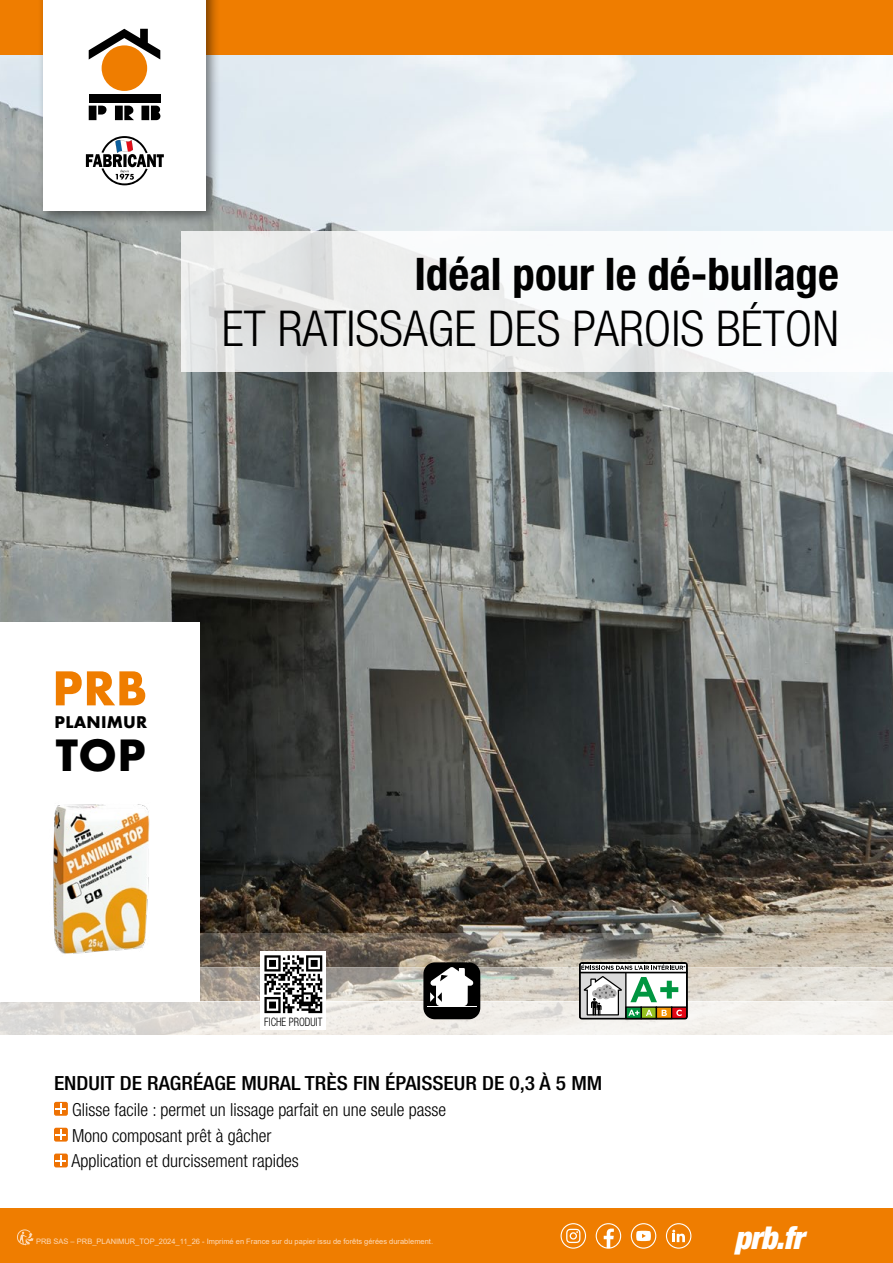
<style>
.page{position:relative;width:893px;height:1263px;background:#fff}
.page>*{position:absolute;margin:0;border:0;box-sizing:border-box;transform-origin:0 0}
.t1{font:700 51px "Futura PT";color:#ef7d00}
.t2{font:300 condensed 49.5px "Helvetica Neue LT Std";color:#000}
.t3{font:700 47.25px "Futura PT";color:#000}
.t4{font:700 condensed 45px "Helvetica Neue LT Std";color:#000}
.t5{font:italic 900 condensed 31.5px "Helvetica Neue LT Std";color:#fff}
.t6{font:500 condensed 19.5px "Helvetica Neue LT Std";color:#000;scale:1.1 1}
.t7{font:300 condensed 18px/25.8px "Helvetica Neue LT Std";color:#000}
.t8{font:700 17.7px "Futura PT";letter-spacing:.01em;color:#000}
.t9{font:300 condensed 11.7px "Helvetica Neue LT Std";color:#000;scale:.9 1}
.t10{font:7.5px "Arial";color:#fddbba}
</style>
<div class="page">
<img style="left:0;top:54px;width:893px;height:879px">
<svg style="left:0;top:1001px;width:893px;height:34px;fill:#f1ede8"></svg>
<svg style="left:200px;top:967px;width:693px;height:34px"></svg>
<svg style="left:200px;top:933px;width:693px;height:34px"></svg>
<div style="left:0;top:1209px;width:893px;height:54px;background:#ef7d00"></div>
<svg style="left:631px;top:1223px;width:25px;height:26px"></svg>
<svg style="left:666px;top:1223px;width:25px;height:26px"></svg>
<svg style="left:561px;top:1223px;width:25px;height:26px"></svg>
<svg style="left:596px;top:1223px;width:25px;height:26px"></svg>
<div style="left:0;top:621px;width:200px;height:380px;background:#fff"></div>
<svg style="left:17px;top:1229px;width:17px;height:16px"></svg>
<div style="left:0;top:0;width:893px;height:54px;background:#ef7d00"></div>
<div style="left:37px;top:0;width:183px;height:225px;background:#000;opacity:.5"></div>
<div style="left:43px;top:0;width:163px;height:210px;background:#fff"></div>
<div style="left:102px;top:45px;width:45px;height:46px;background:#ef7d00;border-radius:50%"></div>
<div style="left:89px;top:94px;width:71px;height:8px;background:#000"></div>
<svg style="left:89px;top:29px;width:71px;height:31px"></svg>
<div style="left:89px;top:106px;width:7px;height:14px;background:#000"></div>
<svg style="left:98px;top:106px;width:9px;height:9px"></svg>
<div style="left:115px;top:106px;width:8px;height:14px;background:#000"></div>
<div style="left:141px;top:106px;width:8px;height:14px;background:#000"></div>
<svg style="left:124px;top:106px;width:10px;height:14px"></svg>
<svg style="left:151px;top:106px;width:9px;height:14px"></svg>
<svg style="left:181px;top:232px;width:712px;height:140px"></svg>
<div style="left:54px;top:1102px;width:14px;height:14px;background:#ee7203;border-radius:2px"></div>
<svg style="left:56px;top:1103px;width:10px;height:11px"></svg>
<div style="left:54px;top:1128px;width:14px;height:13px;background:#ee7203;border-radius:2px"></div>
<svg style="left:56px;top:1129px;width:10px;height:11px"></svg>
<div style="left:54px;top:1153px;width:14px;height:14px;background:#ee7203;border-radius:2px"></div>
<svg style="left:56px;top:1155px;width:10px;height:11px"></svg>
<div style="left:261px;top:951px;width:65px;height:79px;background:#fff"></div>
<svg style="left:264px;top:955px;width:58px;height:58px"></svg>
<img style="left:53px;top:804px;width:97px;height:150px">
<div style="left:423px;top:962px;width:57px;height:57px;background:#000;border-radius:11px"></div>
<hr style="left:427px;top:1006px;width:49px;height:1px;background:#fff">
<svg style="left:430px;top:967px;width:43px;height:39px"></svg>
<svg style="left:579px;top:962px;width:108px;height:57px"></svg>
<svg style="left:86px;top:136px;width:78px;height:49px"></svg>
<h3 class="t4" style="left:414px;top:247px;width:426px">Idéal pour le dé-bullage</h3>
<h2 class="t2" style="left:222px;top:300px;width:619px">ET RATISSAGE DES PAROIS BÉTON</h2>
<h1 class="t1" style="left:52px;top:655px;width:97px">PRB</h1>
<p class="t8" style="left:55px;top:710px;width:94px">PLANIMUR</p>
<h3 class="t3" style="left:56px;top:725px;width:92px">TOP</h3>
<p class="t9" style="left:264px;top:1015px;width:66px">FICHE PRODUIT</p>
<p class="t6" style="left:54px;top:1071px;width:500px">ENDUIT DE RAGRÉAGE MURAL TRÈS FIN ÉPAISSEUR DE 0,3 À 5 MM</p>
<p class="t7" style="left:72px;top:1096px;width:376px">Glisse facile : permet un lissage parfait en une seule passe<br>Mono composant prêt à gâcher<br>Application et durcissement rapides</p>
<p class="t10" style="left:36px;top:1236px;width:399px">PRB SAS – PRB_PLANIMUR_TOP_2024_11_26 - Imprimé en France sur du papier issu de forêts gérées durablement.</p>
<h3 class="t5" style="left:734px;top:1218px;width:71px">prb.fr</h3>
</div>
